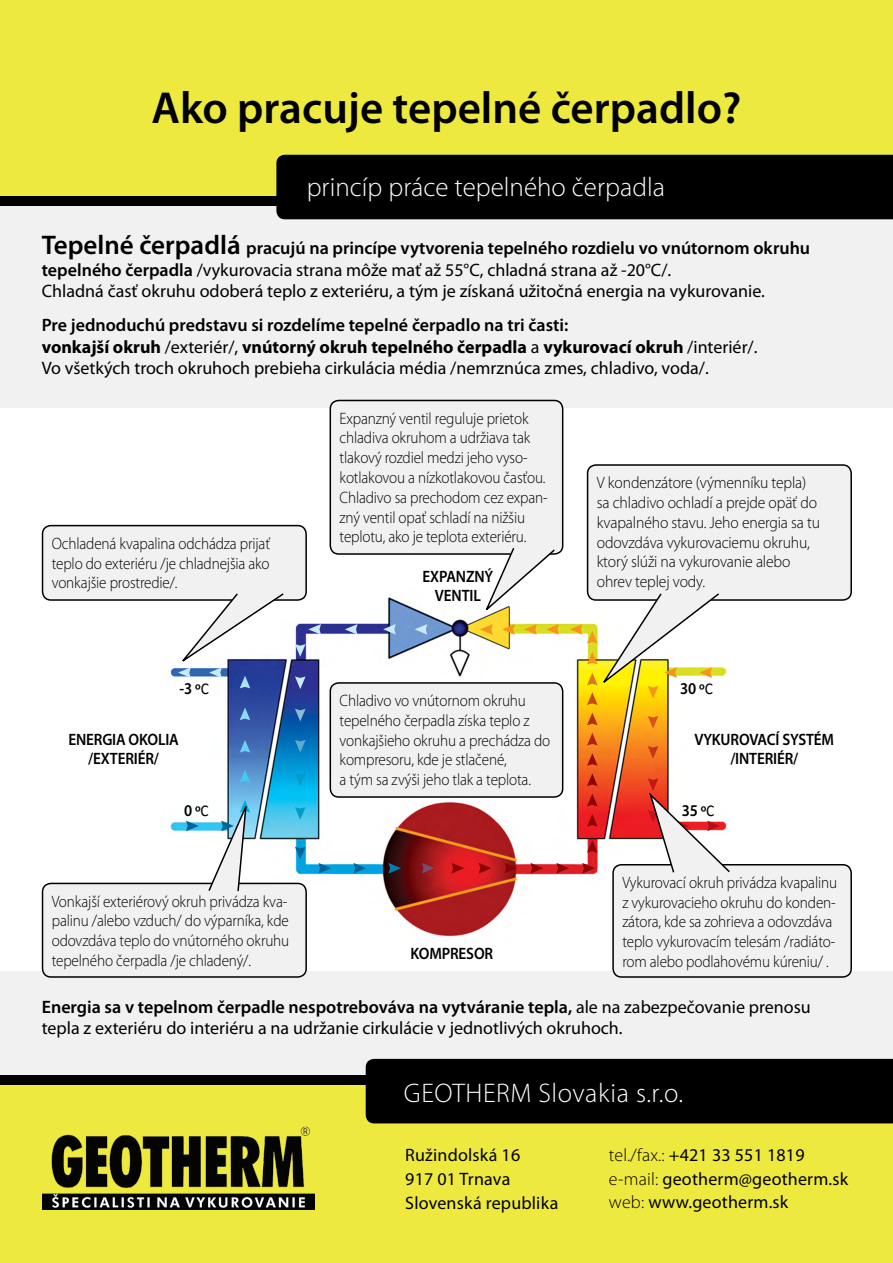
<style>
.page{position:relative;width:893px;height:1263px;background:#fff}
.page>*{position:absolute;margin:0;border:0;box-sizing:border-box;transform-origin:0 0}
.t1{font:600 45px "Myriad Pro";color:#000}
.t2{font:300 27px "Myriad Pro";color:#fff}
.t3{font:300 27px "Myriad Pro";letter-spacing:.02em;color:#fff}
.t4{font:18px/21.6px "Myriad Pro";color:#000}
.t5{font:300 16.5px/19.8px "Myriad Pro";letter-spacing:-.01em;color:#000;scale:.92 1}
.t6{font:300 16.5px/19.8px "Myriad Pro";letter-spacing:-.01em;color:#000;scale:.95 1}
.t7{font:600 16.5px/19.8px "Myriad Pro";letter-spacing:-.01em;color:#000;text-align:center;scale:.92 1}
.s1{font-weight:600;font-size:27px}
.s2{font-weight:600}
.s3{font-weight:700}
.s4{font-family:"Calibri";font-weight:400}
.s5{font-weight:300}
</style>
<div class="page">
<div style="left:0;top:201px;width:893px;height:206px;background:#f1f1f2"></div>
<div style="left:0;top:971px;width:893px;height:109px;background:#f1f1f2"></div>
<div style="left:0;top:0;width:893px;height:196px;background:#eee93f"></div>
<div style="left:0;top:1080px;width:893px;height:183px;background:#eee93f"></div>
<div style="left:0;top:1076px;width:893px;height:9px;background:#000"></div>
<div style="left:0;top:196px;width:893px;height:9px;background:#000"></div>
<div style="left:276px;top:155px;width:617px;height:64px;background:#000"></div>
<div style="left:366px;top:1059px;width:527px;height:64px;background:#000"></div>
<img style="left:163px;top:574px;width:564px;height:363px">
<img style="left:43px;top:1126px;width:272px;height:84px">
<div style="left:43px;top:526px;width:263px;height:74px;background:#f1f1f2;border-radius:9px"></div>
<div style="left:42px;top:525px;width:265px;height:76px;border:2px solid #000;border-radius:9px"></div>
<div style="left:588px;top:465px;width:263px;height:135px;background:#f1f1f2;border-radius:9px"></div>
<div style="left:587px;top:464px;width:265px;height:137px;border:2px solid #000;border-radius:9px"></div>
<div style="left:43px;top:883px;width:263px;height:94px;background:#f1f1f2;border-radius:9px"></div>
<div style="left:42px;top:883px;width:265px;height:95px;border:2px solid #000;border-radius:9px"></div>
<div style="left:613px;top:865px;width:238px;height:112px;background:#f1f1f2;border-radius:9px"></div>
<div style="left:612px;top:864px;width:240px;height:114px;border:2px solid #000;border-radius:9px"></div>
<div style="left:330px;top:683px;width:233px;height:114px;background:#f1f1f2;border-radius:9px"></div>
<div style="left:330px;top:682px;width:233px;height:116px;border:2px solid #000;border-radius:9px"></div>
<div style="left:330px;top:400px;width:233px;height:154px;background:#f1f1f2;border-radius:9px"></div>
<div style="left:330px;top:400px;width:233px;height:155px;border:2px solid #000;border-radius:9px"></div>
<svg style="left:482px;top:548px;width:74px;height:67px"></svg>
<svg style="left:186px;top:821px;width:13px;height:10px"></svg>
<svg style="left:240px;top:770px;width:10px;height:12px"></svg>
<svg style="left:648px;top:716px;width:10px;height:13px"></svg>
<svg style="left:240px;top:740px;width:10px;height:12px"></svg>
<svg style="left:648px;top:746px;width:10px;height:13px"></svg>
<svg style="left:240px;top:707px;width:10px;height:13px"></svg>
<svg style="left:383px;top:624px;width:13px;height:11px"></svg>
<svg style="left:415px;top:624px;width:12px;height:11px"></svg>
<svg style="left:345px;top:624px;width:13px;height:11px"></svg>
<svg style="left:308px;top:624px;width:13px;height:11px"></svg>
<svg style="left:295px;top:644px;width:11px;height:13px"></svg>
<svg style="left:295px;top:676px;width:11px;height:13px"></svg>
<svg style="left:295px;top:709px;width:11px;height:12px"></svg>
<svg style="left:295px;top:773px;width:11px;height:13px"></svg>
<svg style="left:295px;top:740px;width:11px;height:12px"></svg>
<svg style="left:295px;top:807px;width:11px;height:13px"></svg>
<svg style="left:295px;top:847px;width:11px;height:12px"></svg>
<svg style="left:318px;top:863px;width:13px;height:10px"></svg>
<svg style="left:353px;top:863px;width:13px;height:10px"></svg>
<svg style="left:388px;top:863px;width:13px;height:10px"></svg>
<svg style="left:422px;top:863px;width:13px;height:10px"></svg>
<svg style="left:452px;top:863px;width:12px;height:10px"></svg>
<svg style="left:479px;top:863px;width:12px;height:10px"></svg>
<svg style="left:505px;top:863px;width:12px;height:10px"></svg>
<svg style="left:531px;top:863px;width:12px;height:10px"></svg>
<svg style="left:556px;top:863px;width:13px;height:10px"></svg>
<svg style="left:582px;top:863px;width:13px;height:10px"></svg>
<svg style="left:587px;top:840px;width:11px;height:13px"></svg>
<svg style="left:587px;top:814px;width:11px;height:13px"></svg>
<svg style="left:587px;top:794px;width:11px;height:12px"></svg>
<svg style="left:587px;top:773px;width:11px;height:13px"></svg>
<svg style="left:587px;top:753px;width:11px;height:13px"></svg>
<svg style="left:587px;top:733px;width:11px;height:12px"></svg>
<svg style="left:587px;top:712px;width:11px;height:13px"></svg>
<svg style="left:570px;top:592px;width:151px;height:113px"></svg>
<svg style="left:546px;top:624px;width:13px;height:11px"></svg>
<svg style="left:524px;top:624px;width:13px;height:11px"></svg>
<svg style="left:502px;top:624px;width:13px;height:11px"></svg>
<svg style="left:480px;top:624px;width:13px;height:11px"></svg>
<svg style="left:175px;top:593px;width:110px;height:95px"></svg>
<svg style="left:207px;top:797px;width:43px;height:95px"></svg>
<svg style="left:647px;top:778px;width:84px;height:95px"></svg>
<h1 class="t1" style="left:152px;top:79px;width:591px">Ako pracuje tepelné čerpadlo?</h1>
<h2 class="t2" style="left:307px;top:171px;width:360px">princíp práce tepelného čerpadla</h2>
<p class="t4" style="left:42px;top:237px;width:770px"><span class="s1">Tepelné čerpadlá</span> <span class="s2">pracujú na princípe vytvorenia tepelného rozdielu vo vnútornom okruhu tepelného čerpadla</span> /vykurovacia strana môže mať až 55°C, chladná strana až -20°C/.<br>Chladná časť okruhu odoberá teplo z exteriéru, a tým je získaná užitočná energia na vykurovanie.</p>
<p class="t4" style="left:42px;top:314px;width:717px"><span class="s2">Pre jednoduchú predstavu si rozdelíme tepelné čerpadlo na tri časti:<br></span><span class="s3">vonkajší okruh</span> /exteriér/, <span class="s3">vnútorný okruh tepelného čerpadla</span> a <span class="s3">vykurovací okruh</span> /interiér/.<br>Vo všetkých troch okruhoch prebieha cirkulácia média /nemrznúca zmes, chladivo, voda/.</p>
<p class="t5" style="left:52px;top:533px;width:239px;text-align:justify">Ochladená kvapalina odchádza prijať teplo do exteriéru /je chladnejšia ako vonkajšie prostredie/.</p>
<p class="t5" style="left:340px;top:408px;width:228px">Expanzný ventil reguluje prietok chladiva okruhom a udržiava tak tlakový rozdiel medzi jeho vyso&shy;kotlakovou a nízkotlakovou časťou.<br>Chladivo sa prechodom cez expan&shy;zný ventil opať schladí na nižšiu teplotu, ako je teplota exteriéru.</p>
<p class="t7" style="left:423px;top:566px;width:78px">EXPANZNÝ<br>VENTIL</p>
<p class="t6" style="left:597px;top:473px;width:236px">V kondenzátore (výmenníku tepla) sa chladivo ochladí a prejde opäť do kvapalného stavu. Jeho energia sa tu odovzdáva vykurovaciemu okruhu, ktorý slúži na vykurovanie alebo ohrev teplej vody.</p>
<p class="t7" style="left:180px;top:678px;width:33px">-3 º<span class="s4">C</span></p>
<p class="t7" style="left:680px;top:678px;width:37px">30 º<span class="s4">C</span></p>
<p class="t5" style="left:340px;top:690px;width:231px">Chladivo vo vnútornom okruhu tepelného čerpadla získa teplo z vonkajšieho okruhu a prechádza do kompresoru, kde je stlačené,<br>a tým sa zvýši jeho tlak a teplota.</p>
<p class="t7" style="left:694px;top:729px;width:153px">VYKUROVACÍ SYSTÉM /INTERIÉR/</p>
<p class="t7" style="left:68px;top:729px;width:122px">ENERGIA OKOLIA /EXTERIÉR/</p>
<p class="t7" style="left:184px;top:800px;width:28px">0 º<span class="s4">C</span></p>
<p class="t7" style="left:682px;top:800px;width:37px">35 º<span class="s4">C</span></p>
<p class="t5" style="left:52px;top:891px;width:260px">Vonkajší exteriérový okruh privádza kva&shy;palinu /alebo vzduch/ do výparníka, kde odovzdáva teplo do vnútorného okruhu tepelného čerpadla /je chladený/.</p>
<p class="t7" style="left:411px;top:943px;width:91px">KOMPRESOR</p>
<p class="t5" style="left:622px;top:872px;width:235px">Vykurovací okruh privádza kvapalinu z vykurovacieho okruhu do konden&shy;zátora, kde sa zohrieva a odovzdáva teplo vykurovacím telesám /radiáto&shy;rom alebo podlahovému kúreniu/ .</p>
<p class="t4" style="left:42px;top:996px;width:770px"><span class="s2">Energia sa v tepelnom čerpadle nespotrebováva na vytváranie tepla,</span> ale na zabezpečovanie prenosu tepla z exteriéru do interiéru a na udržanie cirkulácie v jednotlivých okruhoch.</p>
<h2 class="t3" style="left:404px;top:1076px;width:281px">GEOTHERM Slovakia s.r.o.</h2>
<p class="t4" style="left:405px;top:1143px;width:155px;line-height:23.7px">Ružindolská 16<br>917 01 Trnava<br>Slovenská republika</p>
<p class="t4" style="left:609px;top:1143px;width:241px;line-height:23.7px"><span class="s5">tel./fax.:</span> +421 33 551 1819 <span class="s5">e-mail:</span> geotherm@geotherm.sk <span class="s5">web:</span> www.geotherm.sk</p>
</div>
